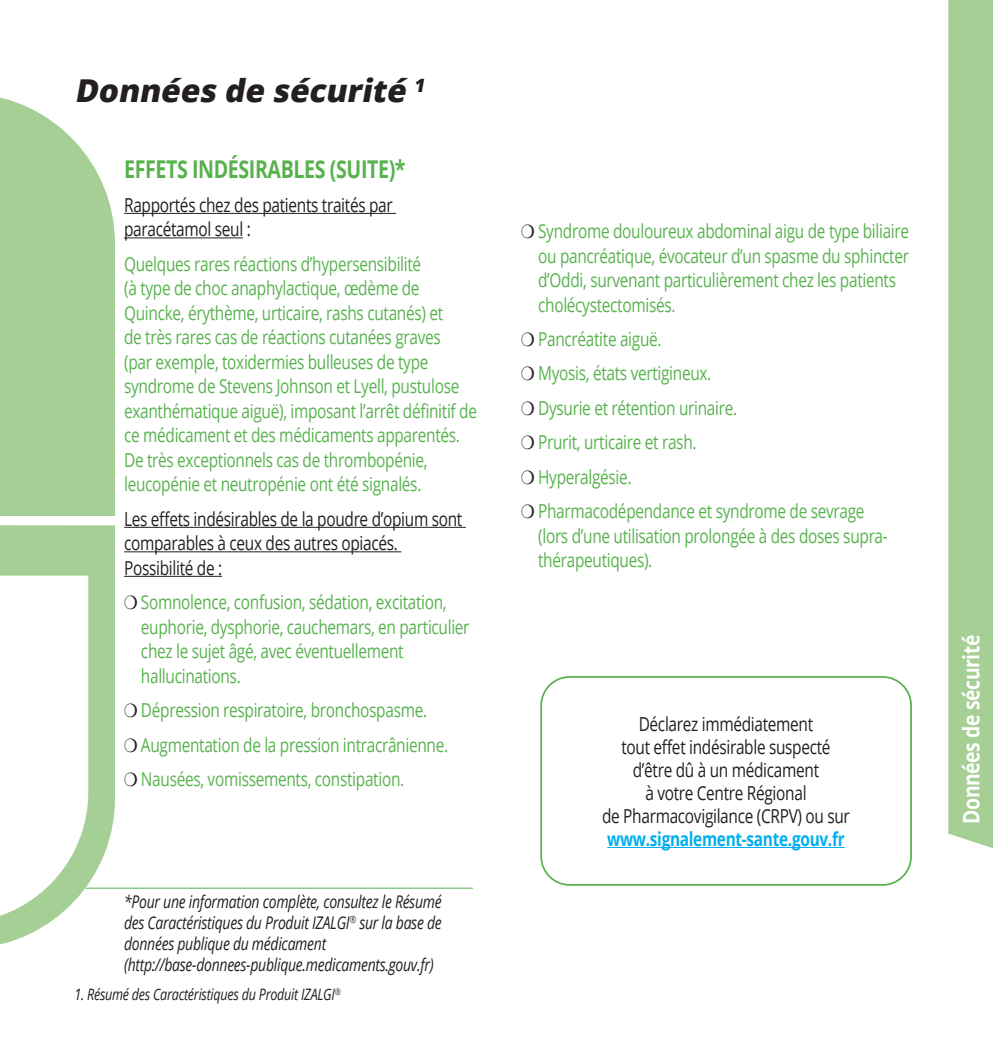
<style>
.page{position:relative;width:993px;height:1042px;background:#fff}
.page>*{position:absolute;margin:0;border:0;box-sizing:border-box;transform-origin:0 0}
.t1{font:italic 800 31.5px "Open Sans";color:#231f20}
.t2{font:700 24.5px "Open Sans";letter-spacing:-.02em;color:#57b24d;scale:.8 1}
.t3{font:700 22.75px "Open Sans";letter-spacing:-.02em;color:#fff;scale:.85 1}
.t4{font:19.25px/24.5px "Open Sans";letter-spacing:-.02em;color:#57b24d;scale:.8 1}
.t5{font:19.25px/23.1px "Open Sans";letter-spacing:-.02em;color:#231f20;scale:.8 1}
.t6{font:700 19.25px "Open Sans";letter-spacing:-.02em;color:#00aeef;scale:.8 1}
.t7{font:italic 17.5px/21px "Open Sans";letter-spacing:-.02em;color:#231f20;scale:.8 1}
.t8{font:italic 15.75px "Open Sans";letter-spacing:-.02em;color:#231f20;scale:.8 1}
</style>
<div class="page">
<div style="left:948px;top:0;width:44px;height:848px;background:#a5cf94"></div>
<svg style="left:0;top:97px;width:115px;height:419px;background:#add39d"></svg>
<svg style="left:0;top:525px;width:115px;height:420px;fill:#a5cf94"></svg>
<svg style="left:0;top:575px;width:88px;height:347px"></svg>
<hr style="left:124px;top:213px;width:272px;height:1px;background:#231f20">
<hr style="left:124px;top:237px;width:119px;height:1px;background:#231f20">
<hr style="left:124px;top:527px;width:341px;height:1px;background:#231f20">
<hr style="left:124px;top:551px;width:277px;height:1px;background:#231f20">
<hr style="left:124px;top:576px;width:98px;height:1px;background:#231f20">
<hr style="left:86px;top:888px;width:386px;height:1px;background:#57b24d">
<hr style="left:607px;top:847px;width:237px;height:1px;background:#00aeef">
<div style="left:540px;top:676px;width:371px;height:210px;border:2px solid #57b24d;border-radius:29px"></div>
<h1 class="t1" style="left:74px;top:67px;width:356px">Données de sécurité <sup>1</sup></h1>
<p class="t2" style="left:124px;top:151px;width:353px">EFFETS INDÉSIRABLES (SUITE)*</p>
<p class="t5" style="left:124px;top:192px;width:337px;line-height:24.5px">Rapportés chez des patients traités par paracétamol seul :</p>
<p class="t4" style="left:124px;top:251px;width:442px">Quelques rares réactions d’hypersensibilité<br>(à type de choc anaphylactique, œdème de Quincke, érythème, urticaire, rashs cutanés) et<br>de très rares cas de réactions cutanées graves<br>(par exemple, toxidermies bulleuses de type syndrome de Stevens Johnson et Lyell, pustulose exanthématique aiguë), imposant l’arrêt définitif de ce médicament et des médicaments apparentés.<br>De très exceptionnels cas de thrombopénie, leucopénie et neutropénie ont été signalés.</p>
<p class="t5" style="left:124px;top:506px;width:424px;line-height:24.5px">Les effets indésirables de la poudre d’opium sont comparables à ceux des autres opiacés.<br>Possibilité de :</p>
<p class="t4" style="left:141px;top:589px;width:412px">Somnolence, confusion, sédation, excitation, euphorie, dysphorie, cauchemars, en particulier chez le sujet âgé, avec éventuellement hallucinations.</p>
<p class="t4" style="left:141px;top:692px;width:385px;line-height:34.5px">Dépression respiratoire, bronchospasme.<br>Augmentation de la pression intracrânienne.<br>Nausées, vomissements, constipation.</p>
<p class="t7" style="left:124px;top:890px;width:398px">*Pour une information complète, consultez le Résumé des Caractéristiques du Produit IZALGI<sup>®</sup> sur la base de données publique du médicament (http://base-donnees-publique.medicaments.gouv.fr)</p>
<p class="t8" style="left:74px;top:983px;width:334px">1. Résumé des Caractéristiques du Produit IZALGI<sup>®</sup></p>
<p class="t4" style="left:538px;top:218px;width:465px">Syndrome douloureux abdominal aigu de type biliaire ou pancréatique, évocateur d’un spasme du sphincter d’Oddi, survenant particulièrement chez les patients cholécystectomisés.</p>
<p class="t4" style="left:538px;top:321px;width:409px;line-height:34.5px">Pancréatite aiguë.<br>Myosis, états vertigineux.<br>Dysurie et rétention urinaire.<br>Prurit, urticaire et rash.<br>Hyperalgésie.<br>Pharmacodépendance et syndrome de sevrage</p>
<p class="t4" style="left:538px;top:523px;width:438px">(lors d’une utilisation prolongée à des doses supra&shy;thérapeutiques).</p>
<p class="t5" style="left:602px;top:711px;width:311px;text-align:center">Déclarez immédiatement<br>tout effet indésirable suspecté d’être dû à un médicament<br>à votre Centre Régional<br>de Pharmacovigilance (CRPV) ou sur</p>
<p class="t6" style="left:607px;top:825px;width:298px">www.signalement-sante.gouv.fr</p>
<p class="t3" style="left:954px;top:824px;width:224px;rotate:-90deg">Données de sécurité</p>
</div>
